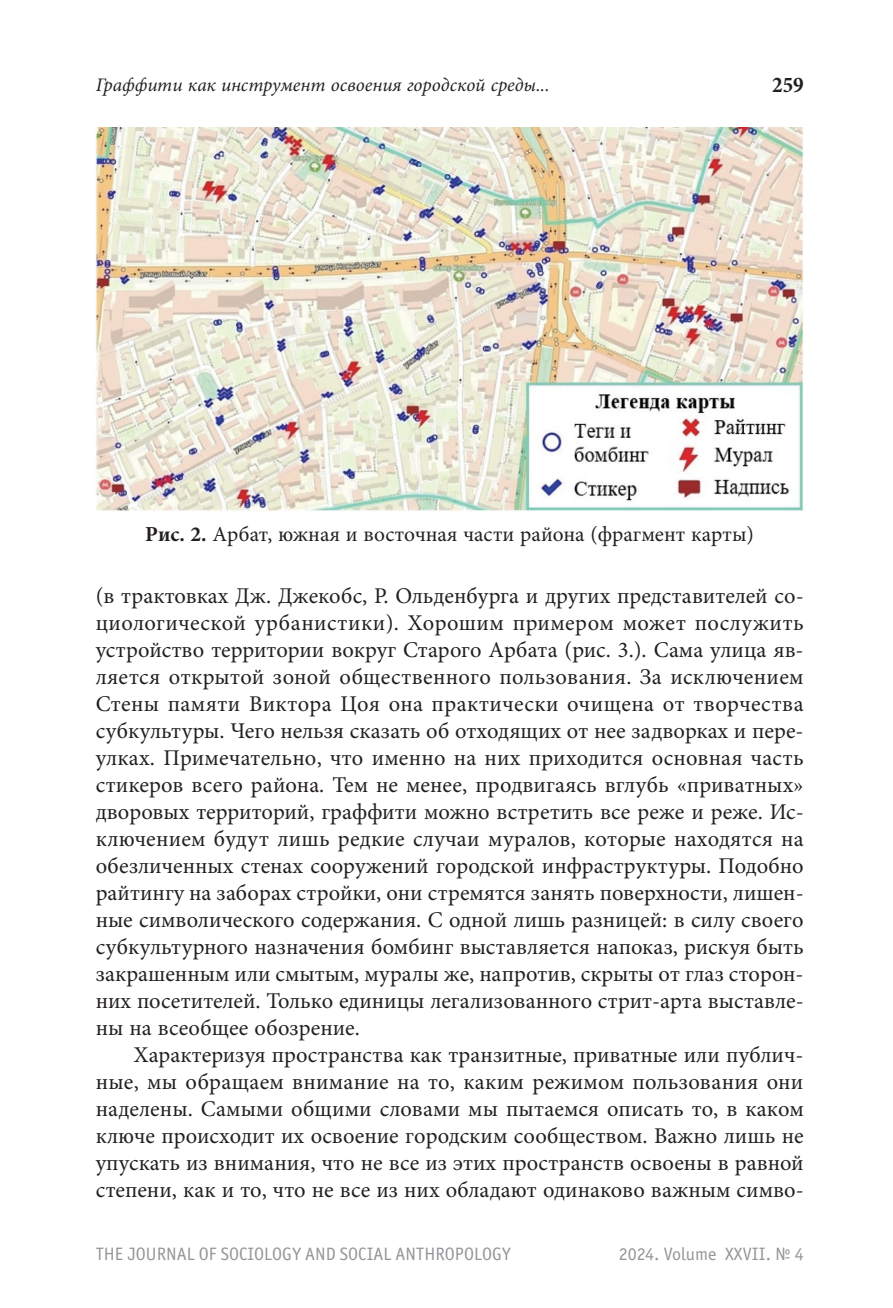
<style>
.page{position:relative;width:893px;height:1308px;background:#fff}
.page>*{position:absolute;margin:0;border:0;box-sizing:border-box;transform-origin:0 0}
.t1{font:22.5px/27px "Minion Pro";color:#231f20;text-align:justify}
.t2{font:700 condensed 22.5px "Minion Pro";color:#231f20}
.t3{font:21.38px "Minion Pro";color:#231f20}
.t4{font:italic 19.12px "Minion Pro";color:#231f20}
.t5{font:18px "Officina Sans Book ITC";color:#939598}
.s1{font-weight:700}
</style>
<div class="page">
<img style="left:96px;top:128px;width:707px;height:383px">
<p class="t4" style="left:96px;top:72px;width:455px">Граффити как инструмент освоения городской среды...</p>
<p class="t2" style="left:772px;top:70px;width:33px">259</p>
<p class="t3" style="left:145px;top:520px;width:610px"><span class="s1">Рис. 2.</span> Арбат, южная и восточная части района (фрагмент карты)</p>
<p class="t1" style="left:96px;top:582px;width:710px">(в трактовках Дж. Джекобс, Р. Ольденбурга и других представителей со&shy;циологической урбанистики). Хорошим примером может послужить устройство территории вокруг Старого Арбата (рис. 3.). Сама улица яв&shy;ляется открытой зоной общественного пользования. За исключением Стены памяти Виктора Цоя она практически очищена от творчества субкультуры. Чего нельзя сказать об отходящих от нее задворках и пере&shy;улках. Примечательно, что именно на них приходится основная часть стикеров всего района. Тем не менее, продвигаясь вглубь «приватных» дворовых территорий, граффити можно встретить все реже и реже. Ис&shy;ключением будут лишь редкие случаи муралов, которые находятся на обезличенных стенах сооружений городской инфраструктуры. Подобно райтингу на заборах стройки, они стремятся занять поверхности, лишен&shy;ные символического содержания. С одной лишь разницей: в силу своего субкультурного назначения бомбинг выставляется напоказ, рискуя быть закрашенным или смытым, муралы же, напротив, скрыты от глаз сторон&shy;них посетителей. Только единицы легализованного стрит-арта выставле&shy;ны на всеобщее обозрение.</p>
<p class="t1" style="left:96px;top:1041px;width:710px;text-indent:38px">Характеризуя пространства как транзитные, приватные или публич&shy;ные, мы обращаем внимание на то, каким режимом пользования они наделены. Самыми общими словами мы пытаемся описать то, в каком ключе происходит их освоение городским сообществом. Важно лишь не упускать из внимания, что не все из этих пространств освоены в равной степени, как и то, что не все из них обладают одинаково важным симво-</p>
<p class="t5" style="left:96px;top:1243px;width:417px">ТНЕ JОURNАL OF SOCIOLOGY AND SOCIAL ANTHROPOLOGY</p>
<p class="t5" style="left:619px;top:1243px;width:186px">2024. Volume XXVII. № 4</p>
</div>
